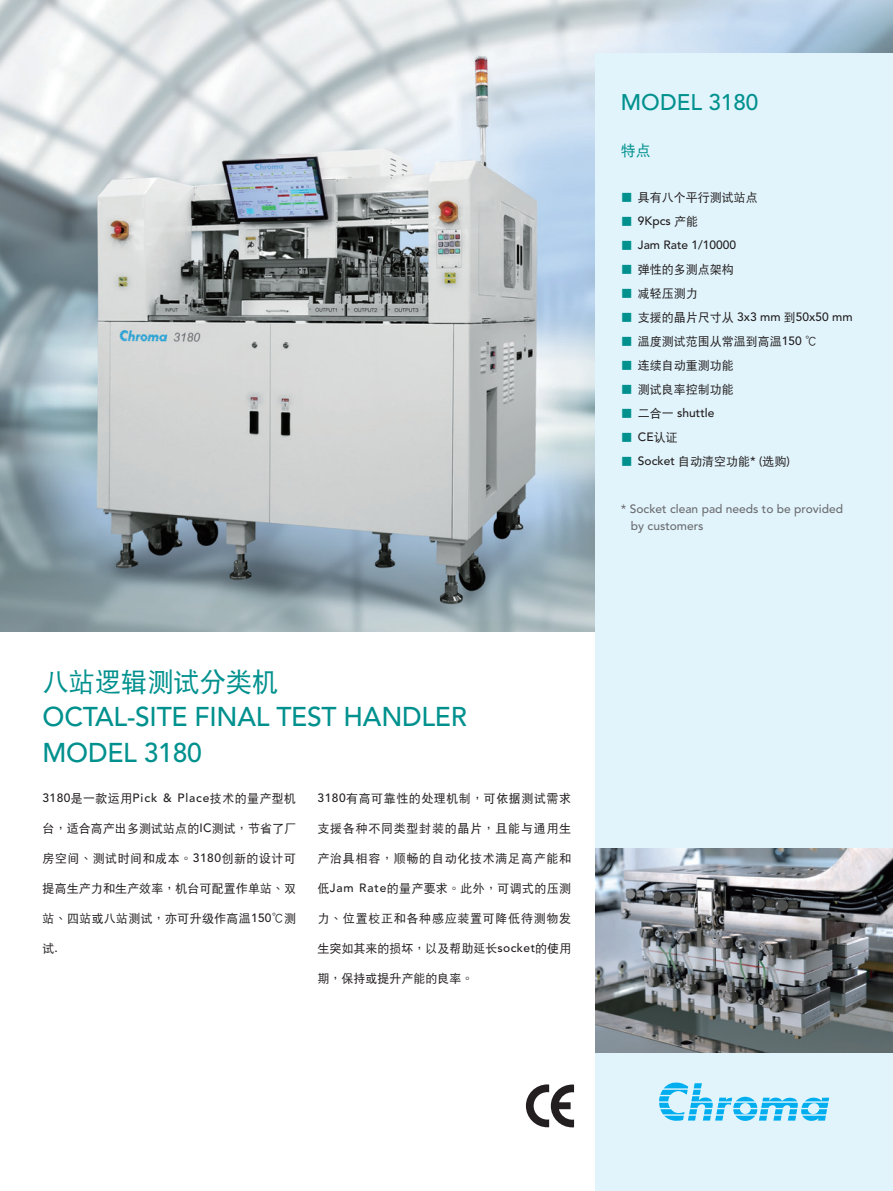
<style>
.page{position:relative;width:893px;height:1191px;background:#fff}
.page>*{position:absolute;margin:0;border:0;box-sizing:border-box;transform-origin:0 0}
.正常{font:500 27px "Avenir";letter-spacing:-.01em;color:#00918e}
.正常-2{font:27px "DF Hei W5 GB5";letter-spacing:-.01em;color:#00918e}
.正常-3{font:500 22.5px "Avenir";color:#00918e}
.正常-4{font:15px "DF Hei W5 GB5";color:#00918e}
.正常-5{font:12px "DF Hei W5 GB5";letter-spacing:.02em;color:#231f20}
.正常-6{font:12px "DF Hei W5 GB5";color:#231f20}
.正常-7{font:500 12px "Avenir";color:#231f20}
.正常-8{font:12px "DF Hei W5 GB5";letter-spacing:.06em;color:#231f20}
.正常-9{font:12px "DF Hei W5 GB5";letter-spacing:.045em;color:#231f20}
.正常-10{font:500 12px "Avenir";color:#6c6d70}
.正常-11{font:500 12px "Avenir";letter-spacing:.075em;color:#231f20}
.s1{color:#00918e}
.s2{font-family:"DF Hei W5 GB5";font-weight:400;color:#00918e}
.s3{font-family:"DF Hei W5 GB5";font-weight:400}
.s4{font-family:"Avenir";font-weight:500}
</style>
<div class="page">
<img style="left:0;top:0;width:893px;height:631px">
<div style="left:595px;top:53px;width:298px;height:1138px;background:#e1f4fc"></div>
<svg style="left:659px;top:1082px;width:170px;height:39px"></svg>
<img style="left:595px;top:848px;width:298px;height:204px">
<svg style="left:526px;top:1084px;width:48px;height:43px"></svg>
<p class="正常-3" style="left:621px;top:89px;width:139px">MODEL 3180</p>
<p class="正常-4" style="left:621px;top:143px;width:31px">特點</p>
<p class="正常-6" style="left:621px;top:191px;width:139px"><span class="s1">■</span> 具有八個平行測試站點</p>
<p class="正常-7" style="left:621px;top:214px;width:79px"><span class="s2">■</span> 9Kpcs <span class="s3">產能</span></p>
<p class="正常-7" style="left:621px;top:238px;width:117px"><span class="s2">■</span> Jam Rate 1/10000</p>
<p class="正常-6" style="left:621px;top:263px;width:115px"><span class="s1">■</span> 彈性的多測點架構</p>
<p class="正常-5" style="left:621px;top:287px;width:79px"><span class="s1">■</span> 減輕壓測力</p>
<p class="正常-7" style="left:621px;top:310px;width:233px"><span class="s2">■</span> <span class="s3">支援的晶片尺寸從</span> 3x3 mm <span class="s3">到</span>50x50 mm</p>
<p class="正常-6" style="left:621px;top:335px;width:198px"><span class="s1">■</span> 溫度測試範圍從常溫到高溫<span class="s4">150</span> ℃</p>
<p class="正常-6" style="left:621px;top:359px;width:115px"><span class="s1">■</span> 連續自動重測功能</p>
<p class="正常-6" style="left:621px;top:383px;width:115px"><span class="s1">■</span> 測試良率控制功能</p>
<p class="正常-7" style="left:621px;top:406px;width:95px"><span class="s2">■</span> <span class="s3">二合一</span> shuttle</p>
<p class="正常-7" style="left:621px;top:430px;width:58px"><span class="s2">■</span> CE<span class="s3">認證</span></p>
<p class="正常-7" style="left:621px;top:454px;width:170px"><span class="s2">■</span> Socket <span class="s3">自動清空功能</span>* (<span class="s3">選購</span>)</p>
<p class="正常-10" style="left:621px;top:502px;width:224px">* Socket clean pad needs to be provided</p>
<p class="正常-10" style="left:631px;top:518px;width:74px">by customers</p>
<p class="正常-2" style="left:43px;top:668px;width:238px">八站邏輯測試分類機</p>
<p class="正常" style="left:43px;top:701px;width:426px">OCTAL-SITE FINAL TEST HANDLER</p>
<p class="正常" style="left:43px;top:737px;width:161px">MODEL 3180</p>
<p class="正常-11" style="left:43px;top:790px;width:255px">3180<span class="s3">是一款運用</span>Pick &amp; Place<span class="s3">技術的量產型機</span></p>
<p class="正常-5" style="left:43px;top:822px;width:255px">台，適合高產出多測試站點的<span class="s4">IC</span>測試，節省了廠</p>
<p class="正常-9" style="left:43px;top:852px;width:255px">房空間、測試時間和成本。<span class="s4">3180</span>創新的設計可</p>
<p class="正常-5" style="left:43px;top:882px;width:255px">提高生產力和生產效率，機台可配置作單站、雙</p>
<p class="正常-5" style="left:43px;top:912px;width:255px">站、四站或八站測試，亦可升級作高溫<span class="s4">150</span>℃測</p>
<p class="正常-5" style="left:43px;top:942px;width:17px">試<span class="s4">.</span></p>
<p class="正常-9" style="left:317px;top:792px;width:255px"><span class="s4">3180</span>有高可靠性的處理機制，可依據測試需求</p>
<p class="正常-8" style="left:317px;top:822px;width:255px">支援各種不同類型封裝的晶片，且能與通用生</p>
<p class="正常-8" style="left:317px;top:852px;width:255px">產治具相容，順暢的自動化技術滿足高產能和</p>
<p class="正常-5" style="left:317px;top:882px;width:255px">低<span class="s4">Jam Rate</span>的量產要求。此外，可調式的壓測</p>
<p class="正常-8" style="left:317px;top:912px;width:255px">力、位置校正和各種感應裝置可降低待測物發</p>
<p class="正常-6" style="left:317px;top:942px;width:255px">生突如其來的損壞，以及幫助延長<span class="s4">socket</span>的使用</p>
<p class="正常-6" style="left:317px;top:972px;width:157px">期，保持或提升產能的良率。</p>
</div>
